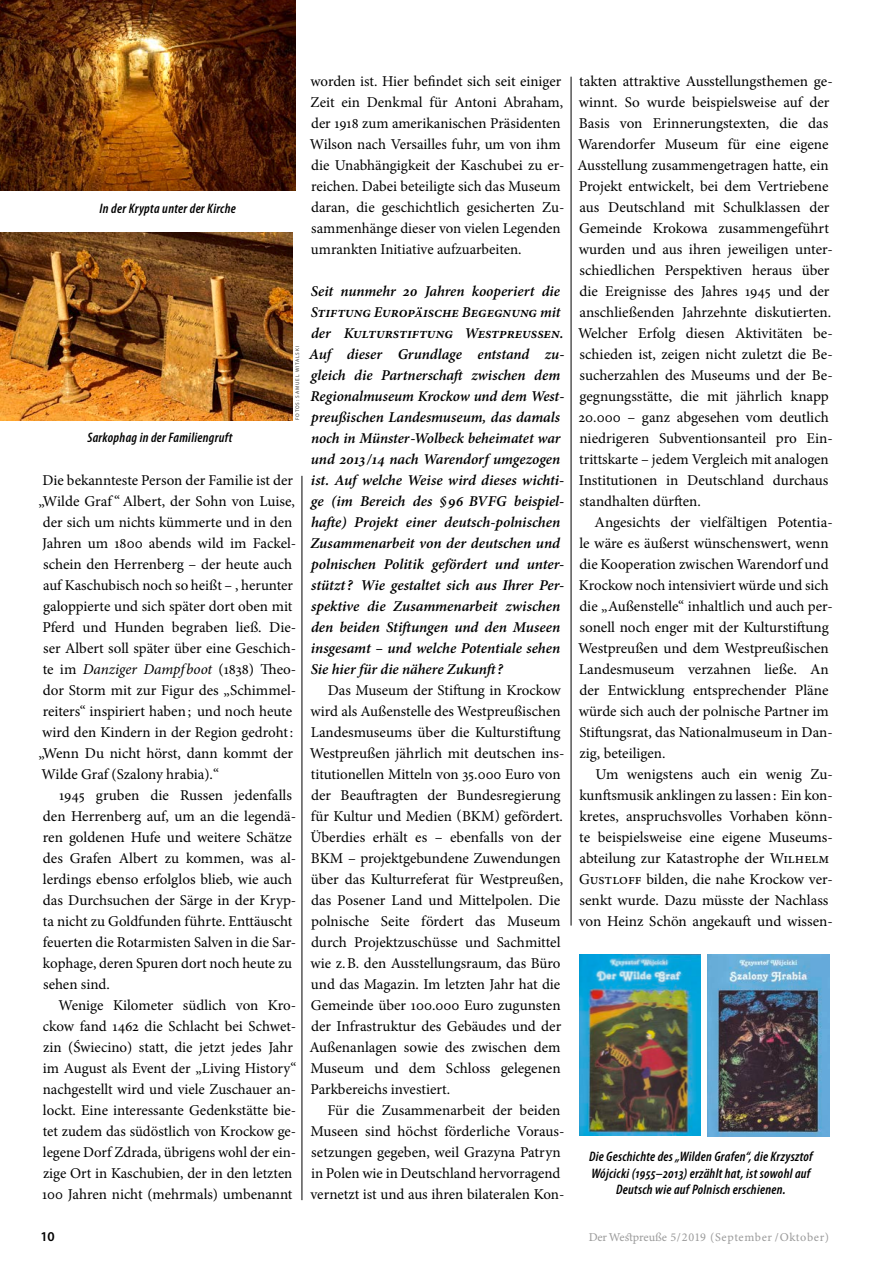
<style>
.page{position:relative;width:893px;height:1263px;background:#fff}
.page>*{position:absolute;margin:0;border:0;box-sizing:border-box;transform-origin:0 0}
.t1{font:15px/21px "Minion Pro";letter-spacing:-.005em;color:#000}
.t2{font:italic 600 15px/21px "Minion Pro";color:#000}
.t3{font:italic 15px "Minion Pro";letter-spacing:-.005em;color:#000}
.t4{font:italic 600 condensed 13.8px/16.5px "Myriad Pro";letter-spacing:.02em;color:#000;text-align:center}
.t5{font:600 13.5px "Myriad Pro";color:#000}
.t6{font:12px "Minion Pro Capt";letter-spacing:.04em;color:#9c9c9c}
.t7{font:5.25px "Myriad Pro";letter-spacing:.16em;color:#3a3a38}
.s1{font-style:normal}
</style>
<div class="page">
<img style="left:0;top:0;width:295px;height:190px">
<img style="left:0;top:232px;width:293px;height:188px">
<img style="left:579px;top:954px;width:122px;height:182px">
<img style="left:708px;top:954px;width:121px;height:182px">
<hr style="left:302px;top:476px;width:1px;height:724px;background:#000">
<hr style="left:571px;top:77px;width:1px;height:849px;background:#000">
<p class="t4" style="left:99px;top:200px;width:138px">In der Krypta unter der Kirche</p>
<p class="t4" style="left:87px;top:429px;width:147px">Sarkophag in der Familiengruft</p>
<p class="t7" style="left:294px;top:420px;width:75px;rotate:-90deg">FOTOS: SAMUEL WITALSKI</p>
<p class="t1" style="left:42px;top:469px;width:252px">Die bekannteste Person der Familie ist der</p>
<p class="t1" style="left:39px;top:490px;width:258px">„Wilde Graf “ Albert, der Sohn von Luise,</p>
<p class="t1" style="left:43px;top:511px;width:251px">der sich um nichts kümmerte und in den</p>
<p class="t1" style="left:42px;top:532px;width:256px">Jahren um 1800 abends wild im Fackel-</p>
<p class="t1" style="left:43px;top:553px;width:251px">schein den Herrenberg – der heute auch</p>
<p class="t1" style="left:43px;top:574px;width:251px">auf Kaschubisch noch so heißt – , herunter</p>
<p class="t1" style="left:43px;top:595px;width:251px">galoppierte und sich später dort oben mit</p>
<p class="t1" style="left:42px;top:616px;width:255px">Pferd und Hunden begraben ließ. Die-</p>
<p class="t1" style="left:43px;top:637px;width:255px">ser Albert soll später über eine Geschich-</p>
<p class="t3" style="left:43px;top:658px;width:255px"><span class="s1">te im</span> Danziger Dampf boot <span class="s1">(1838) Theo-</span></p>
<p class="t1" style="left:43px;top:679px;width:255px">dor Storm mit zur Figur des „Schimmel-</p>
<p class="t1" style="left:43px;top:700px;width:251px">reiters“ inspiriert haben; und noch heute</p>
<p class="t1" style="left:42px;top:721px;width:252px">wird den Kindern in der Region gedroht:</p>
<p class="t1" style="left:39px;top:742px;width:256px">„Wenn Du nicht hörst, dann kommt der</p>
<p class="t1" style="left:42px;top:763px;width:179px">Wilde Graf (Szalony hrabia).“</p>
<p class="t1" style="left:59px;top:784px;width:234px">1945 gruben die Russen jedenfalls</p>
<p class="t1" style="left:43px;top:805px;width:255px">den Herrenberg auf, um an die legendä-</p>
<p class="t1" style="left:43px;top:826px;width:251px">ren goldenen Hufe und weitere Schätze</p>
<p class="t1" style="left:43px;top:847px;width:255px">des Grafen Albert zu kommen, was al-</p>
<p class="t1" style="left:43px;top:868px;width:251px">lerdings ebenso erfolglos blieb, wie auch</p>
<p class="t1" style="left:43px;top:889px;width:255px">das Durchsuchen der Särge in der Kryp-</p>
<p class="t1" style="left:43px;top:910px;width:251px">ta nicht zu Goldfunden führte. Enttäuscht</p>
<p class="t1" style="left:43px;top:931px;width:255px">feuerten die Rotarmisten Salven in die Sar-</p>
<p class="t1" style="left:43px;top:952px;width:251px">kophage, deren Spuren dort noch heute zu</p>
<p class="t1" style="left:43px;top:973px;width:68px">sehen sind.</p>
<p class="t1" style="left:59px;top:994px;width:239px">Wenige Kilometer südlich von Kro-</p>
<p class="t1" style="left:43px;top:1015px;width:255px">ckow fand 1462 die Schlacht bei Schwet-</p>
<p class="t1" style="left:43px;top:1036px;width:252px">zin (Świecino) statt, die jetzt jedes Jahr</p>
<p class="t1" style="left:43px;top:1057px;width:255px">im August als Event der „Living History“</p>
<p class="t1" style="left:43px;top:1078px;width:255px">nachgestellt wird und viele Zuschauer an-</p>
<p class="t1" style="left:43px;top:1099px;width:255px">lockt. Eine interessante Gedenkstätte bie-</p>
<p class="t1" style="left:43px;top:1120px;width:255px">tet zudem das südöstlich von Krockow ge-</p>
<p class="t1" style="left:43px;top:1141px;width:255px">legene Dorf Zdrada, übrigens wohl der ein-</p>
<p class="t1" style="left:43px;top:1162px;width:251px">zige Ort in Kaschubien, der in den letzten</p>
<p class="t1" style="left:42px;top:1183px;width:252px">100 Jahren nicht (mehrmals) umbenannt</p>
<p class="t1" style="left:310px;top:70px;width:256px">worden ist. Hier befindet sich seit einiger Zeit ein Denkmal für Antoni Abraham, der 1918 zum amerikanischen Präsidenten Wilson nach Versailles fuhr, um von ihm die Unabhängigkeit der Kaschubei zu er&shy;reichen. Dabei beteiligte sich das Museum daran, die geschichtlich gesicherten Zu&shy;sammenhänge dieser von vielen Legenden umrankten Initiative aufzuarbeiten.</p>
<p class="t2" style="left:309px;top:280px;width:257px">Seit nunmehr 20 Jahren kooperiert die Stiftung Europäische Begegnung mit der Kulturstiftung Westpreussen.<br>Auf dieser Grundlage entstand zu&shy;gleich die Partnerschaft zwischen dem Regionalmuseum Krockow und dem West&shy;preußischen Landesmuseum, das damals noch in Münster-Wolbeck beheimatet war und 2013/14 nach Warendorf umgezogen ist. Auf welche Weise wird dieses wichti&shy;ge (im Bereich des §96 BVFG beispiel&shy;hafte) Projekt einer deutsch-polnischen Zusammenarbeit von der deutschen und polnischen Politik gefördert und unter&shy;stützt? Wie gestaltet sich aus Ihrer Per&shy;spektive die Zusammenarbeit zwischen den beiden Stiftungen und den Museen insgesamt – und welche Potentiale sehen Sie hier für die nähere Zukunft?</p>
<p class="t1" style="left:309px;top:679px;width:257px;text-indent:18px">Das Museum der Stiftung in Krockow wird als Außenstelle des Westpreußischen Landesmuseums über die Kulturstiftung Westpreußen jährlich mit deutschen ins&shy;titutionellen Mitteln von 35.000 Euro von der Beauftragten der Bundesregierung für Kultur und Medien (BKM) gefördert.<br>Überdies erhält es – ebenfalls von der BKM – projektgebundene Zuwendungen über das Kulturreferat für Westpreußen, das Posener Land und Mittelpolen. Die polnische Seite fördert das Museum durch Projektzuschüsse und Sachmittel wie z.B. den Ausstellungsraum, das Büro und das Magazin. Im letzten Jahr hat die Gemeinde über 100.000 Euro zugunsten der Infrastruktur des Gebäudes und der Außenanlagen sowie des zwischen dem Museum und dem Schloss gelegenen Parkbereichs investiert.</p>
<p class="t1" style="left:310px;top:1099px;width:256px;text-indent:17px">Für die Zusammenarbeit der beiden Museen sind höchst förderliche Voraus&shy;setzungen gegeben, weil Grazyna Patryn in Polen wie in Deutschland hervorragend vernetzt ist und aus ihren bilateralen Kon-</p>
<p class="t1" style="left:578px;top:70px;width:257px">takten attraktive Ausstellungsthemen ge&shy;winnt. So wurde beispielsweise auf der Basis von Erinnerungstexten, die das Warendorfer Museum für eine eigene Ausstellung zusammengetragen hatte, ein Projekt entwickelt, bei dem Vertriebene aus Deutschland mit Schulklassen der Gemeinde Krokowa zusammengeführt wurden und aus ihren jeweiligen unter&shy;schiedlichen Perspektiven heraus über die Ereignisse des Jahres 1945 und der anschließenden Jahrzehnte diskutierten.<br>Welcher Erfolg diesen Aktivitäten be&shy;schieden ist, zeigen nicht zuletzt die Be&shy;sucherzahlen des Museums und der Be&shy;gegnungsstätte, die mit jährlich knapp 20.000 – ganz abgesehen vom deutlich niedrigeren Subventionsanteil pro Ein&shy;trittskarte – jedem Vergleich mit analogen Institutionen in Deutschland durchaus standhalten dürften.</p>
<p class="t1" style="left:578px;top:511px;width:256px;text-indent:17px">Angesichts der vielfältigen Potentia&shy;le wäre es äußerst wünschenswert, wenn die Kooperation zwischen Warendorf und Krockow noch intensiviert würde und sich die „Außenstelle“ inhaltlich und auch per&shy;sonell noch enger mit der Kulturstiftung Westpreußen und dem Westpreußischen Landesmuseum verzahnen ließe. An der Entwicklung entsprechender Pläne würde sich auch der polnische Partner im Stiftungsrat, das Nationalmuseum in Dan&shy;zig, beteiligen.</p>
<p class="t1" style="left:579px;top:763px;width:256px;text-indent:17px">Um wenigstens auch ein wenig Zu&shy;kunftsmusik anklingen zu lassen: Ein kon&shy;kretes, anspruchsvolles Vorhaben könn&shy;te beispielsweise eine eigene Museums&shy;abteilung zur Katastrophe der Wilhelm Gustloff bilden, die nahe Krockow ver&shy;senkt wurde. Dazu müsste der Nachlass von Heinz Schön angekauft und wissen-</p>
<p class="t4" style="left:589px;top:1148px;width:225px">Die Geschichte des „Wilden Grafen“, die Krzysztof<br>Wójcicki (1955–2013) erzählt hat, ist sowohl auf<br>Deutsch wie auf Polnisch erschienen.</p>
<p class="t5" style="left:40px;top:1227px;width:16px">10</p>
<p class="t6" style="left:589px;top:1228px;width:242px">Der Westpreuße 5/2019 (September /Oktober)</p>
</div>
